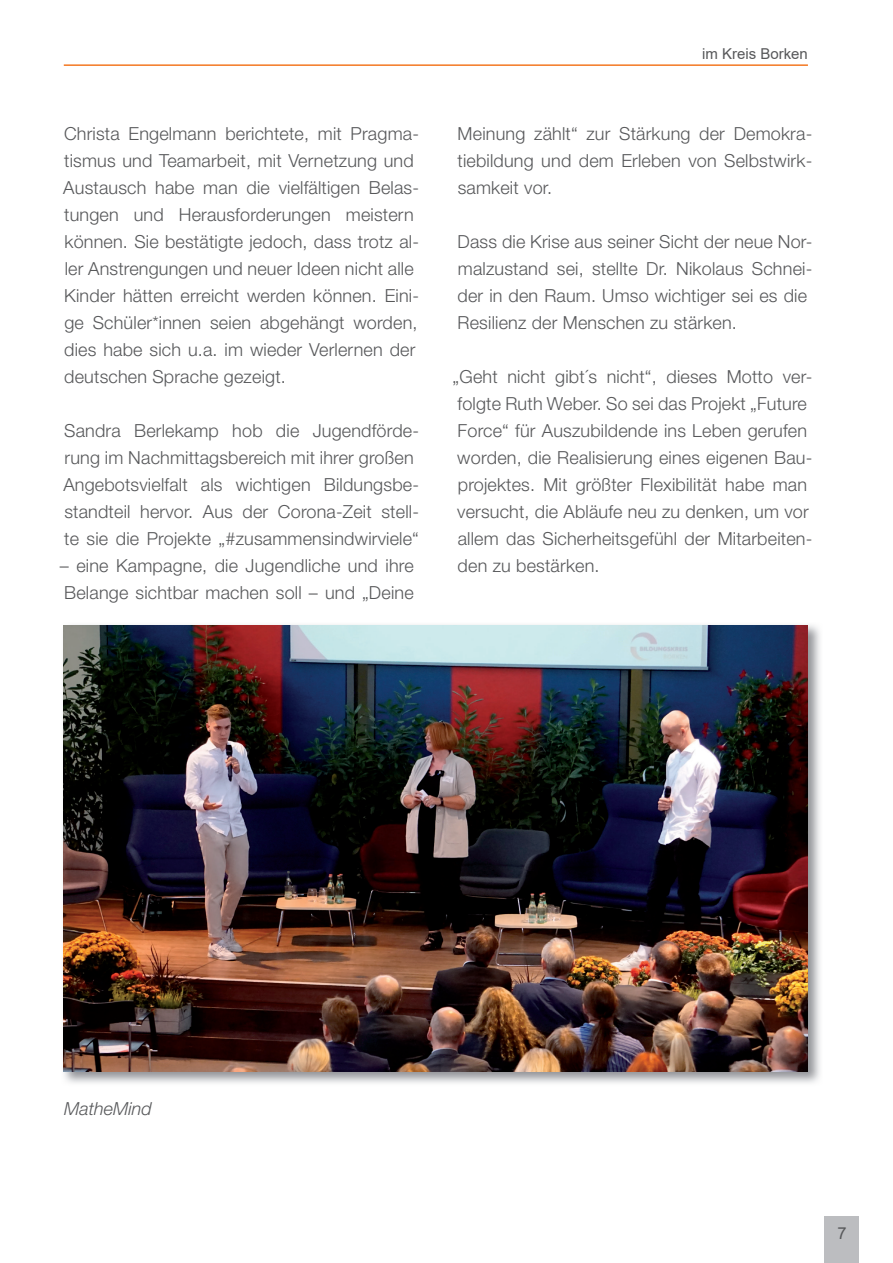
<style>
.page{position:relative;width:893px;height:1263px;background:#fff}
.page>*{position:absolute;margin:0;border:0;box-sizing:border-box;transform-origin:0 0}
.t1{font:300 18px/27px "Helvetica Neue LT Std";letter-spacing:.01em;color:#57585a}
.t2{font:italic 300 18px "Helvetica Neue LT Std";color:#57585a}
.t3{font:16.5px "Arial";color:#57585a}
.t4{font:15px "Arial";color:#57585a}
</style>
<div class="page">
<div style="left:825px;top:1216px;width:34px;height:47px;background:#bcbdc0"></div>
<hr style="left:64px;top:64px;width:744px;height:2px;background:#f47721">
<img style="left:63px;top:625px;width:757px;height:458px">
<img style="left:64px;top:625px;width:744px;height:446px">
<p class="t1" style="left:63px;top:120px;width:357px">Christa Engelmann berichtete, mit Pragma&shy;tismus und Teamarbeit, mit Vernetzung und Austausch habe man die vielfältigen Belas&shy;tungen und Herausforderungen meistern können. Sie bestätigte jedoch, dass trotz al&shy;ler Anstrengungen und neuer Ideen nicht alle Kinder hätten erreicht werden können. Eini&shy;ge Schüler*innen seien abgehängt worden, dies habe sich u.a. im wieder Verlernen der deutschen Sprache gezeigt.</p>
<p class="t1" style="left:63px;top:417px;width:357px">Sandra Berlekamp hob die Jugendförde&shy;rung im Nachmittagsbereich mit ihrer großen Angebotsvielfalt als wichtigen Bildungsbe&shy;standteil hervor. Aus der Corona-Zeit stell&shy;te sie die Projekte „#zusammensindwirviele“</p>
<p class="t1" style="left:60px;top:552px;width:355px">– eine Kampagne, die Jugendliche und ihre<br>Belange sichtbar machen soll – und „Deine</p>
<p class="t4" style="left:702px;top:43px;width:107px">im Kreis Borken</p>
<p class="t1" style="left:457px;top:120px;width:356px;text-align:justify">Meinung zählt“ zur Stärkung der Demokra&shy;tiebildung und dem Erleben von Selbstwirk&shy;samkeit vor.</p>
<p class="t1" style="left:458px;top:228px;width:356px">Dass die Krise aus seiner Sicht der neue Nor&shy;malzustand sei, stellte Dr. Nikolaus Schnei&shy;der in den Raum. Umso wichtiger sei es die Resilienz der Menschen zu stärken.</p>
<p class="t1" style="left:453px;top:363px;width:361px">„Geht nicht gibt´s nicht“, dieses Motto ver&shy;folgte Ruth Weber. So sei das Projekt „Future Force“ für Auszubildende ins Leben gerufen worden, die Realisierung eines eigenen Bau&shy;projektes. Mit größter Flexibilität habe man versucht, die Abläufe neu zu denken, um vor allem das Sicherheitsgefühl der Mitarbeiten&shy;den zu bestärken.</p>
<p class="t2" style="left:64px;top:1098px;width:89px">MatheMind</p>
<p class="t3" style="left:837px;top:1222px;width:11px">7</p>
</div>
